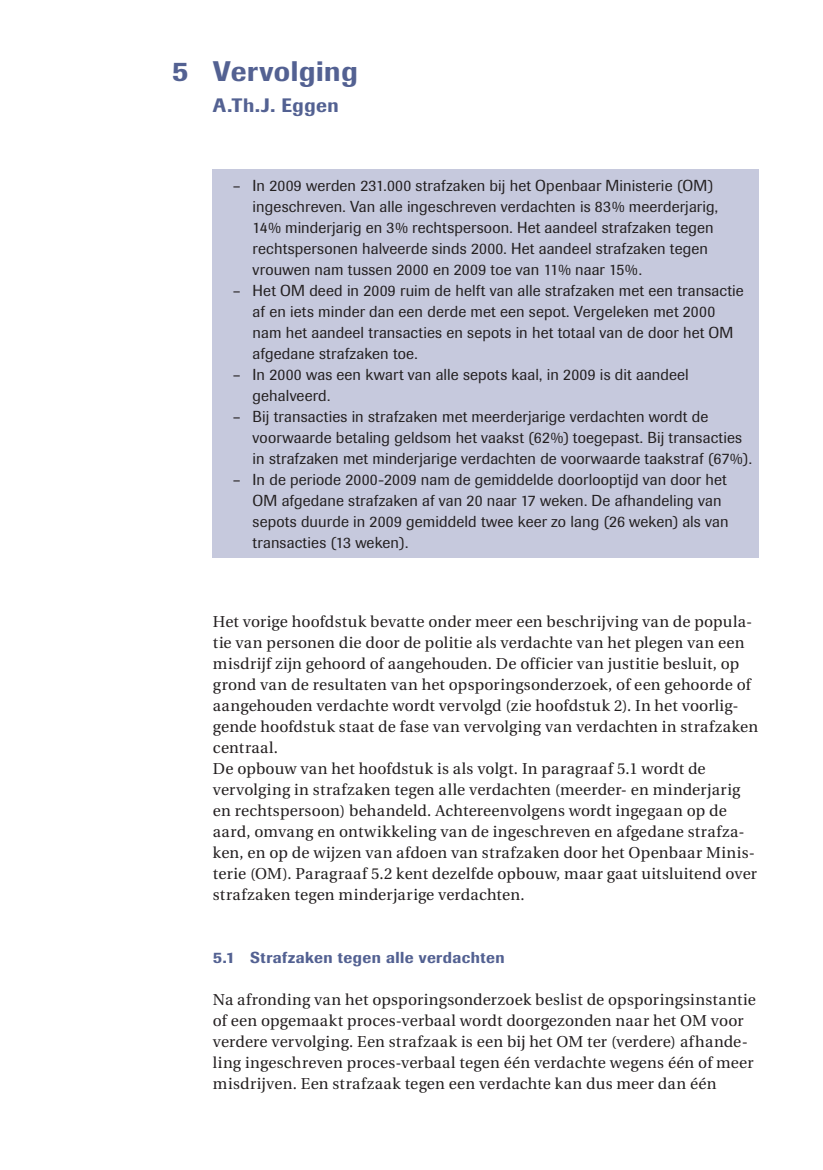
<style>
.page{position:relative;width:823px;height:1170px;background:#fff}
.page>*{position:absolute;margin:0;border:0;box-sizing:border-box;transform-origin:0 0}
.t1{font:500 28px "Imago";letter-spacing:.025em;color:#536192}
.t2{font:500 19.25px "Supersonic BSK";letter-spacing:.03em;color:#536192}
.t3{font:15.75px/21px "Utopia";letter-spacing:.01em;color:#231f20}
.t4{font:15.75px/21px "Imago";letter-spacing:.01em;color:#231f20}
.t5{font:500 15.75px "Imago";letter-spacing:.03em;color:#536192}
</style>
<div class="page">
<div style="left:213px;top:169px;width:545px;height:389px;background:#c6c9dd"></div>
<h1 class="t1" style="left:172px;top:54px;width:18px">5</h1>
<h1 class="t1" style="left:213px;top:54px;width:146px">Vervolging</h1>
<p class="t2" style="left:213px;top:94px;width:127px">A.Th.J. Eggen</p>
<p class="t4" style="left:252px;top:175px;width:467px;text-indent:-20px">– In 2009 werden 231.000 strafzaken bij het Openbaar Ministerie (OM) ingeschreven. Van alle ingeschreven verdachten is 83% meerderjarig, 14% minderjarig en 3% rechtspersoon. Het aandeel strafzaken tegen rechtspersonen halveerde sinds 2000. Het aandeel strafzaken tegen vrouwen nam tussen 2000 en 2009 toe van 11% naar 15%.</p>
<p class="t4" style="left:252px;top:280px;width:492px;text-indent:-20px">– Het OM deed in 2009 ruim de helft van alle strafzaken met een transactie af en iets minder dan een derde met een sepot. Vergeleken met 2000 nam het aandeel transacties en sepots in het totaal van de door het OM afgedane strafzaken toe.</p>
<p class="t4" style="left:252px;top:364px;width:437px;text-indent:-20px">– In 2000 was een kwart van alle sepots kaal, in 2009 is dit aandeel gehalveerd.</p>
<p class="t4" style="left:252px;top:406px;width:501px;text-indent:-20px">– Bij transacties in strafzaken met meerderjarige verdachten wordt de voorwaarde betaling geldsom het vaakst (62%) toegepast. Bij transacties in strafzaken met minderjarige verdachten de voorwaarde taakstraf (67%).</p>
<p class="t4" style="left:252px;top:469px;width:477px;text-indent:-20px">– In de periode 2000-2009 nam de gemiddelde doorlooptijd van door het OM afgedane strafzaken af van 20 naar 17 weken. De afhandeling van sepots duurde in 2009 gemiddeld twee keer zo lang (26 weken) als van transacties (13 weken).</p>
<p class="t3" style="left:213px;top:611px;width:546px">Het vorige hoofdstuk bevatte onder meer een beschrijving van de popula&shy;tie van personen die door de politie als verdachte van het plegen van een misdrijf zijn gehoord of aangehouden. De officier van justitie besluit, op grond van de resultaten van het opsporingsonderzoek, of een gehoorde of aangehouden verdachte wordt vervolgd (zie hoofdstuk 2). In het voorlig&shy;gende hoofdstuk staat de fase van vervolging van verdachten in strafzaken centraal.<br>De opbouw van het hoofdstuk is als volgt. In paragraaf 5.1 wordt de vervolging in strafzaken tegen alle verdachten (meerder- en minderjarig en rechtspersoon) behandeld. Achtereenvolgens wordt ingegaan op de aard, omvang en ontwikkeling van de ingeschreven en afgedane strafza&shy;ken, en op de wijzen van afdoen van strafzaken door het Openbaar Minis&shy;terie (OM). Paragraaf 5.2 kent dezelfde opbouw, maar gaat uitsluitend over strafzaken tegen minderjarige verdachten.</p>
<p class="t5" style="left:213px;top:947px;width:293px">5.1 Strafzaken tegen alle verdachten</p>
<p class="t3" style="left:213px;top:989px;width:544px">Na afronding van het opsporingsonderzoek beslist de opsporingsinstantie of een opgemaakt proces-verbaal wordt doorgezonden naar het OM voor verdere vervolging. Een strafzaak is een bij het OM ter (verdere) afhande&shy;ling ingeschreven proces-verbaal tegen één verdachte wegens één of meer misdrijven. Een strafzaak tegen een verdachte kan dus meer dan één</p>
</div>
